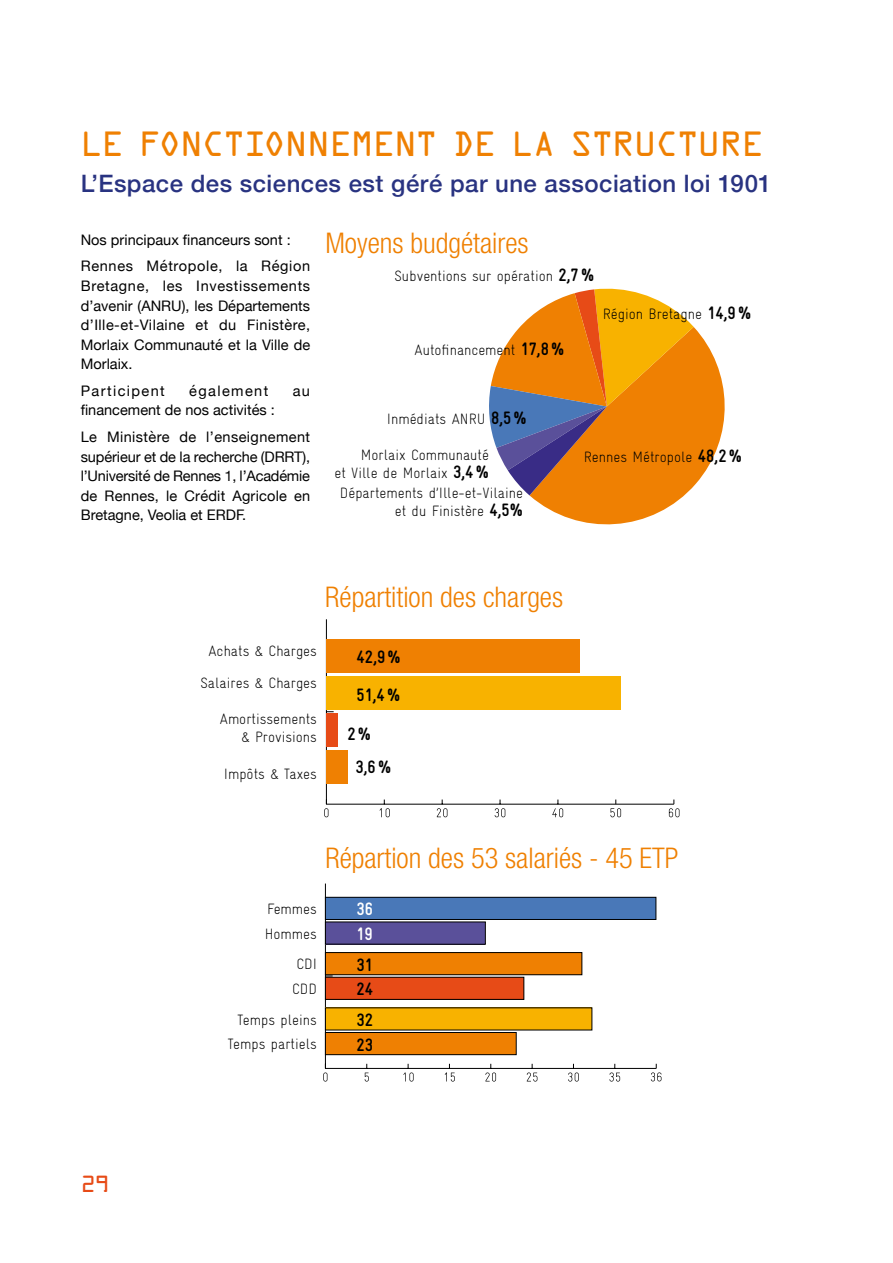
<style>
.page{position:relative;width:893px;height:1263px;background:#fff}
.page>*{position:absolute;margin:0;border:0;box-sizing:border-box;transform-origin:0 0}
.t1{font:31.5px "OCRA Std";letter-spacing:-.055em;color:#ef8002}
.t2{font:300 condensed 28.5px "Helvetica Neue";color:#ef8002}
.t3{font:500 24px "Helvetica Neue";letter-spacing:.02em;color:#293381}
.t4{font:21px "OCRA Std";color:#e74b17}
.t5{font:700 18px/39.5px "Gravur Condensed";color:#000}
.t6{font:700 18px/24.8px "Gravur Condensed";color:#fff}
.t7{font:300 15px/18px "Gravur Condensed";color:#000;text-align:right}
.t8{font:14.55px/19.5px "Helvetica Neue";letter-spacing:.015em;color:#000}
.t9{font:14.55px "Helvetica Neue";letter-spacing:.095em;color:#000}
.s1{font-weight:700;font-size:18px}
</style>
<div class="page">
<svg style="left:489px;top:288px;width:236px;height:237px"></svg>
<hr style="left:326px;top:804px;width:348px;height:1px;background:#000">
<svg style="left:324px;top:799px;width:4px;height:18px"></svg>
<svg style="left:380px;top:799px;width:10px;height:18px"></svg>
<svg style="left:437px;top:799px;width:10px;height:18px"></svg>
<svg style="left:495px;top:799px;width:10px;height:18px"></svg>
<svg style="left:552px;top:799px;width:11px;height:18px"></svg>
<hr style="left:326px;top:619px;width:1px;height:185px;background:#000">
<div style="left:326px;top:750px;width:22px;height:34px;background:#ef8002"></div>
<div style="left:326px;top:713px;width:12px;height:34px;background:#e74b17"></div>
<div style="left:326px;top:677px;width:295px;height:33px;background:#f8b200"></div>
<div style="left:326px;top:640px;width:254px;height:33px;background:#ef8002"></div>
<hr style="left:325px;top:1068px;width:331px;height:1px;background:#000">
<svg style="left:323px;top:1064px;width:4px;height:17px"></svg>
<svg style="left:365px;top:1064px;width:4px;height:17px"></svg>
<svg style="left:403px;top:1064px;width:10px;height:17px"></svg>
<svg style="left:445px;top:1064px;width:10px;height:17px"></svg>
<svg style="left:485px;top:1064px;width:11px;height:17px"></svg>
<svg style="left:527px;top:1064px;width:10px;height:17px"></svg>
<svg style="left:568px;top:1064px;width:11px;height:17px"></svg>
<svg style="left:609px;top:1064px;width:11px;height:17px"></svg>
<hr style="left:325px;top:883px;width:1px;height:185px;background:#000">
<div style="left:325px;top:1032px;width:191px;height:23px;background:#ef8002"></div>
<div style="left:325px;top:1032px;width:191px;height:23px;border:1px solid #000"></div>
<div style="left:325px;top:1008px;width:267px;height:22px;background:#f8b200"></div>
<div style="left:325px;top:977px;width:199px;height:22px;background:#e74b17"></div>
<div style="left:325px;top:952px;width:257px;height:23px;background:#ef8002"></div>
<div style="left:325px;top:952px;width:257px;height:23px;border:1px solid #000"></div>
<div style="left:325px;top:922px;width:160px;height:22px;background:#5a509a"></div>
<div style="left:325px;top:897px;width:331px;height:22px;background:#4978b8"></div>
<div style="left:325px;top:897px;width:331px;height:23px;border:1px solid #000"></div>
<svg style="left:610px;top:799px;width:11px;height:18px"></svg>
<svg style="left:669px;top:799px;width:10px;height:18px"></svg>
<svg style="left:651px;top:1064px;width:10px;height:17px"></svg>
<h1 class="t1" style="left:81px;top:130px;width:685px">LE FONCTIONNEMENT DE LA STRUCTURE</h1>
<h3 class="t3" style="left:81px;top:168px;width:692px">L’Espace des sciences est géré par une association loi 1901</h3>
<p class="t8" style="left:81px;top:226px;width:231px;line-height:27px">Nos principaux financeurs sont :<br>Rennes Métropole, la Région</p>
<p class="t8" style="left:81px;top:276px;width:231px;text-align:justify">Bretagne, les Investissements d’avenir (ANRU), les Départements d’Ille-et-Vilaine et du Finistère, Morlaix Communauté et la Ville de Morlaix.</p>
<p class="t9" style="left:81px;top:382px;width:86px">Participent</p>
<p class="t9" style="left:189px;top:382px;width:81px">également</p>
<p class="t8" style="left:293px;top:381px;width:19px">au</p>
<p class="t8" style="left:81px;top:397px;width:231px;line-height:27px">financement de nos activités :<br>Le Ministère de l’enseignement</p>
<p class="t8" style="left:81px;top:447px;width:231px;text-align:justify">supérieur et de la recherche (DRRT), l’Université de Rennes 1, l’Académie de Rennes, le Crédit Agricole en Bretagne, Veolia et ERDF.</p>
<h2 class="t2" style="left:325px;top:227px;width:205px">Moyens budgétaires</h2>
<p class="t7" style="left:394px;top:267px;width:201px">Subventions sur opération <span class="s1">2,7 %</span></p>
<p class="t7" style="left:603px;top:305px;width:150px">Région Bretagne <span class="s1">14,9 %</span></p>
<p class="t7" style="left:415px;top:341px;width:151px">Autofinancement <span class="s1">17,8 %</span></p>
<p class="t7" style="left:387px;top:410px;width:141px">Inmédiats ANRU <span class="s1">8,5 %</span></p>
<p class="t7" style="left:334px;top:445px;width:156px">Morlaix Communauté<br>et Ville de Morlaix <span class="s1">3,4 %</span></p>
<p class="t7" style="left:584px;top:448px;width:160px">Rennes Métropole <span class="s1">48,2 %</span></p>
<p class="t7" style="left:340px;top:484px;width:185px">Départements d’Ille-et-Vilaine et du Finistère <span class="s1">4,5%</span></p>
<h3 class="t4" style="left:81px;top:1175px;width:30px">29</h3>
<h2 class="t2" style="left:325px;top:581px;width:239px">Répartition des charges</h2>
<p class="t7" style="left:208px;top:642px;width:110px">Achats &amp; Charges</p>
<p class="t7" style="left:200px;top:674px;width:118px">Salaires &amp; Charges</p>
<p class="t7" style="left:220px;top:709px;width:99px">Amortissements &amp; Provisions</p>
<p class="t7" style="left:224px;top:765px;width:95px">Impôts &amp; Taxes</p>
<p class="t5" style="left:357px;top:637px;width:46px">42,9 %</p>
<p class="t5" style="left:347px;top:675px;width:54px;text-indent:9px">51,4 %<br>2 %</p>
<p class="t5" style="left:355px;top:747px;width:37px">3,6 %</p>
<h2 class="t2" style="left:325px;top:841px;width:355px">Répartion des 53 salariés - 45 ETP</h2>
<p class="t7" style="left:267px;top:900px;width:51px">Femmes</p>
<p class="t7" style="left:265px;top:925px;width:54px">Hommes</p>
<p class="t7" style="left:292px;top:951px;width:26px;line-height:25.5px;text-align:left">CDI<br>CDD</p>
<p class="t7" style="left:228px;top:1007px;width:90px;line-height:24.8px">Temps pleins<br>Temps partiels</p>
<p class="t6" style="left:357px;top:897px;width:18px">36<br>19</p>
<p class="t5" style="left:357px;top:945px;width:18px">31</p>
<p class="t5" style="left:357px;top:969px;width:18px">24</p>
<p class="t5" style="left:357px;top:1000px;width:18px">32</p>
<p class="t5" style="left:357px;top:1025px;width:18px">23</p>
</div>
